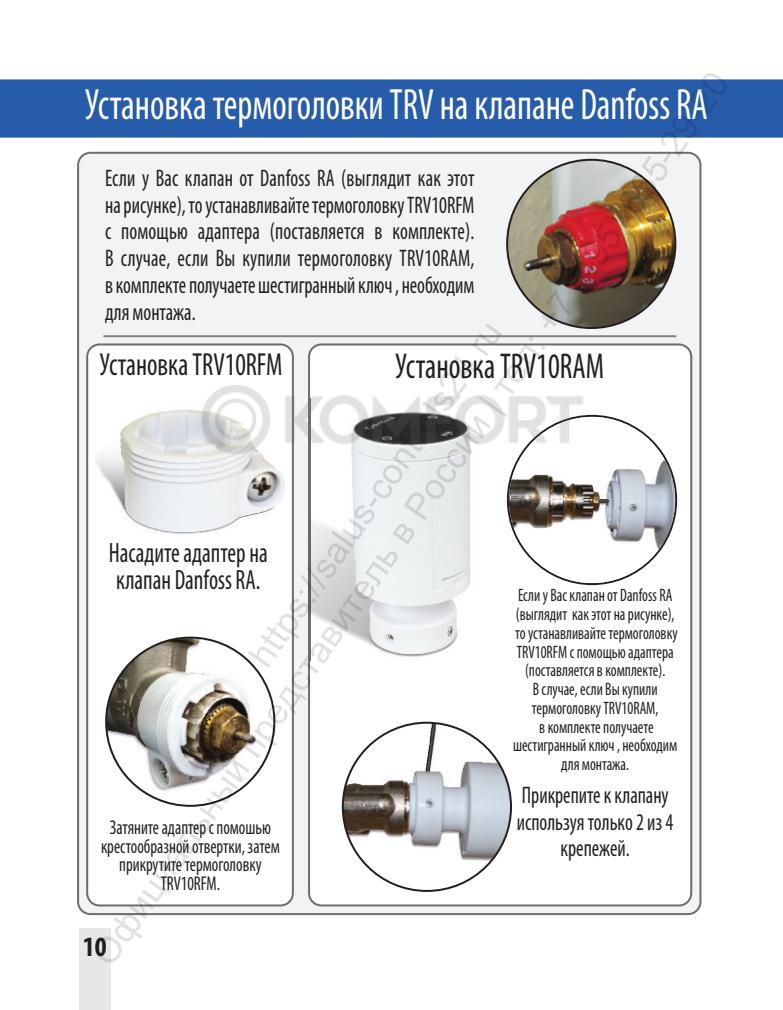
<style>
.page{position:relative;width:783px;height:1010px;background:#fff}
.page>*{position:absolute;margin:0;border:0;box-sizing:border-box;transform-origin:0 0}
.t1{font:condensed 44px "Myriad Pro";color:#fff;scale:.85 1}
.t2{font:36px/43.2px "Arial";color:rgb(0 0 0/.12);text-align:center}
.t3{font:condensed 36px "Myriad Pro";color:#231f20;scale:.85 1}
.t4{font:condensed 32px "Myriad Pro";color:#231f20;scale:.85 1}
.t5{font:condensed 28px/26.8px "Myriad Pro";color:#231f20;scale:.85 1}
.t6{font:700 condensed 28px "Myriad Pro";color:#231f20}
.t7{font:condensed 24px/26.8px "Myriad Pro";color:#231f20;text-align:center;scale:.85 1}
.t8{font:condensed 20px/18.8px "Myriad Pro";color:#231f20;text-align:center;scale:.85 1}
.t9{font:condensed 18px/18.8px "Myriad Pro";color:#231f20;text-align:center;scale:.85 1}
</style>
<div class="page">
<div style="left:79px;top:154px;width:620px;height:758px;background:#f2f3f4;border-radius:11px"></div>
<div style="left:77px;top:152px;width:624px;height:762px;border:4px solid #6c6d70;border-radius:13px"></div>
<div style="left:310px;top:345px;width:380px;height:559px;background:#fff;border-radius:11px"></div>
<div style="left:308px;top:343px;width:384px;height:563px;border:4px solid #6c6d70;border-radius:13px"></div>
<div style="left:88px;top:345px;width:204px;height:559px;background:#fff;border-radius:11px"></div>
<div style="left:86px;top:343px;width:208px;height:563px;border:4px solid #6c6d70;border-radius:13px"></div>
<img style="left:507px;top:160px;width:168px;height:168px;border-radius:50%">
<div style="left:506px;top:159px;width:170px;height:170px;border:4px solid #231f20;border-radius:50%"></div>
<img style="left:106px;top:637px;width:168px;height:168px;border-radius:50%">
<div style="left:105px;top:636px;width:170px;height:170px;border:4px solid #231f20;border-radius:50%"></div>
<hr style="left:103px;top:335px;width:573px;height:2px;background:#808285">
<img style="left:95px;top:409px;width:190px;height:125px">
<img style="left:343px;top:722px;width:168px;height:168px;border-radius:50%">
<div style="left:342px;top:721px;width:170px;height:170px;border:4px solid #231f20;border-radius:50%"></div>
<img style="left:509px;top:417px;width:166px;height:165px">
<div style="left:0;top:79px;width:782px;height:58px;background:#275caa"></div>
<img style="left:309px;top:462px;width:161px;height:198px">
<div style="left:79px;top:927px;width:32px;height:82px;background:#e6e7e9"></div>
<img style="left:196px;top:376px;width:391px;height:86px">
<h2 class="t2" style="left:47px;top:923px;width:1082px;rotate:-55deg">https://salus-controls24.ru<br>Официальный представитель в России | тел: +7 (495) 665-29-20</h2>
<h1 class="t1" style="left:85px;top:88px;width:734px">установка термоголовки TRV на клапане Danfoss RA</h1>
<p class="t7" style="left:105px;top:166px;width:436px;text-align:justify">если у вас клапан от Danfoss RA (выглядит как этот на рисунке), то устанавливайте термоголовку TRV10RFM с помощью адаптера (поставляется в комплекте). в случае, если вы купили термоголовку TRV10RAM, в комплекте получаете шестигранный ключ , необходим для монтажа.</p>
<h3 class="t4" style="left:100px;top:353px;width:216px">установка TRV10RFM</h3>
<h2 class="t3" style="left:395px;top:353px;width:247px">установка TRV10RAM</h2>
<p class="t5" style="left:109px;top:542px;width:188px">насадите адаптер на клапан Danfoss RA.</p>
<p class="t9" style="left:513px;top:587px;width:195px">если у вас клапан от Danfoss RA (выглядит как этот на рисунке), то устанавливайте термоголовку<br>TRV10RFM с помощью адаптера (поставляется в комплекте).<br>в случае, если вы купили термоголовку TRV10RAM,<br>в комплекте получаете шестигранный ключ , необходим для монтажа.</p>
<p class="t7" style="left:517px;top:783px;width:185px">прикрепите к клапану используя только 2 из 4 крепежей.</p>
<p class="t8" style="left:101px;top:819px;width:212px">Затяните адаптер с помошью крестообразной отвертки, затем прикрутите термоголовку<br>TRV10RFM.</p>
<p class="t6" style="left:83px;top:936px;width:25px">10</p>
</div>
